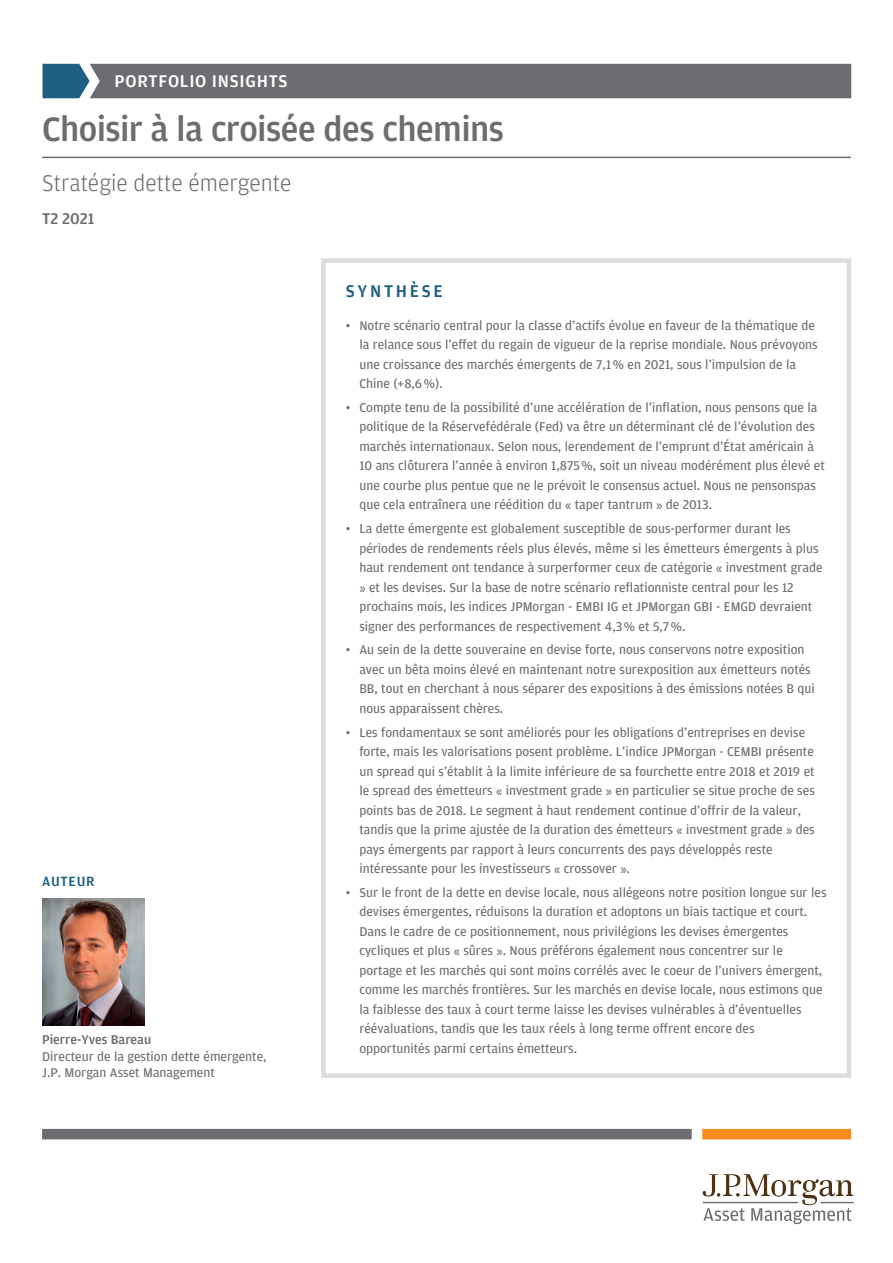
<style>
.page{position:relative;width:893px;height:1263px;background:#fff}
.page>*{position:absolute;margin:0;border:0;box-sizing:border-box;transform-origin:0 0}
.t1{font:500 36px "Amplitude";letter-spacing:-.015em;color:#6c6d70}
.t2{font:300 24px "Amplitude";color:#6c6d70}
.t3{font:500 18px "Amplitude";letter-spacing:.04em;color:#fff}
.t4{font:500 18px "Amplitude";letter-spacing:.15em;color:#1c5f80}
.t5{font:500 16.5px "Amplitude";color:#6c6d70}
.t6{font:500 14.25px "Amplitude";letter-spacing:.05em;color:#1c5f80}
.t7{font:13.5px/19.5px "Amplitude";color:#6c6d70}
.t8{font:500 13.5px "Amplitude";color:#6c6d70}
</style>
<div class="page">
<div style="left:42px;top:1129px;width:650px;height:10px;background:#6c6d70"></div>
<div style="left:702px;top:1129px;width:149px;height:10px;background:#f68b1f"></div>
<hr style="left:820px;top:1202px;width:34px;height:1px;background:#6c6d70">
<svg style="left:703px;top:1174px;width:150px;height:50px"></svg>
<hr style="left:42px;top:157px;width:809px;height:1px;background:#6c6d70">
<div style="left:43px;top:64px;width:808px;height:34px;background:#6c6d70"></div>
<div style="left:321px;top:258px;width:530px;height:820px;border:4px solid #dcdddf"></div>
<img style="left:42px;top:898px;width:102px;height:128px">
<h3 class="t3" style="left:115px;top:69px;width:174px">PORTFOLIO INSIGHTS</h3>
<h1 class="t1" style="left:42px;top:106px;width:463px">Choisir à la croisée des chemins</h1>
<h2 class="t2" style="left:42px;top:168px;width:251px">Stratégie dette émergente</h2>
<p class="t5" style="left:42px;top:209px;width:54px">T2 2021</p>
<p class="t6" style="left:42px;top:872px;width:54px">AUTEUR</p>
<p class="t8" style="left:42px;top:1031px;width:111px">Pierre-Yves Bareau</p>
<p class="t7" style="left:42px;top:1048px;width:226px;line-height:16.5px">Directeur de la gestion dette émergente,<br>J.P. Morgan Asset Management</p>
<h3 class="t4" style="left:346px;top:280px;width:99px">SYNTHÈSE</h3>
<p class="t7" style="left:359px;top:315px;width:460px;text-indent:-14px">• Notre scénario central pour la classe d’actifs évolue en faveur de la thématique de la relance sous l’effet du regain de vigueur de la reprise mondiale. Nous prévoyons une croissance des marchés émergents de 7,1% en 2021, sous l’impulsion de la Chine (+8,6%).</p>
<p class="t7" style="left:359px;top:397px;width:467px;text-indent:-14px">• Compte tenu de la possibilité d’une accélération de l’inflation, nous pensons que la politique de la Réservefédérale (Fed) va être un déterminant clé de l’évolution des marchés internationaux. Selon nous, lerendement de l’emprunt d’État américain à 10 ans clôturera l’année à environ 1,875%, soit un niveau modérément plus élevé et une courbe plus pentue que ne le prévoit le consensus actuel. Nous ne pensonspas que cela entraînera une réédition du « taper tantrum » de 2013.</p>
<p class="t7" style="left:359px;top:519px;width:465px;text-indent:-14px">• La dette émergente est globalement susceptible de sous-performer durant les périodes de rendements réels plus élevés, même si les émetteurs émergents à plus haut rendement ont tendance à surperformer ceux de catégorie « investment grade » et les devises. Sur la base de notre scénario reflationniste central pour les 12 prochains mois, les indices JPMorgan - EMBI IG et JPMorgan GBI - EMGD devraient signer des performances de respectivement 4,3% et 5,7%.</p>
<p class="t7" style="left:359px;top:640px;width:457px;text-indent:-14px">• Au sein de la dette souveraine en devise forte, nous conservons notre exposition avec un bêta moins élevé en maintenant notre surexposition aux émetteurs notés BB, tout en cherchant à nous séparer des expositions à des émissions notées B qui nous apparaissent chères.</p>
<p class="t7" style="left:359px;top:722px;width:457px;text-indent:-14px">• Les fondamentaux se sont améliorés pour les obligations d’entreprises en devise forte, mais les valorisations posent problème. L’indice JPMorgan - CEMBI présente un spread qui s’établit à la limite inférieure de sa fourchette entre 2018 et 2019 et le spread des émetteurs « investment grade » en particulier se situe proche de ses points bas de 2018. Le segment à haut rendement continue d’offrir de la valeur, tandis que la prime ajustée de la duration des émetteurs « investment grade » des pays émergents par rapport à leurs concurrents des pays développés reste intéressante pour les investisseurs « crossover ».</p>
<p class="t7" style="left:359px;top:882px;width:469px;text-indent:-14px">• Sur le front de la dette en devise locale, nous allégeons notre position longue sur les devises émergentes, réduisons la duration et adoptons un biais tactique et court.<br>Dans le cadre de ce positionnement, nous privilégions les devises émergentes cycliques et plus « sûres ». Nous préférons également nous concentrer sur le portage et les marchés qui sont moins corrélés avec le coeur de l’univers émergent, comme les marchés frontières. Sur les marchés en devise locale, nous estimons que la faiblesse des taux à court terme laisse les devises vulnérables à d’éventuelles réévaluations, tandis que les taux réels à long terme offrent encore des opportunités parmi certains émetteurs.</p>
</div>
